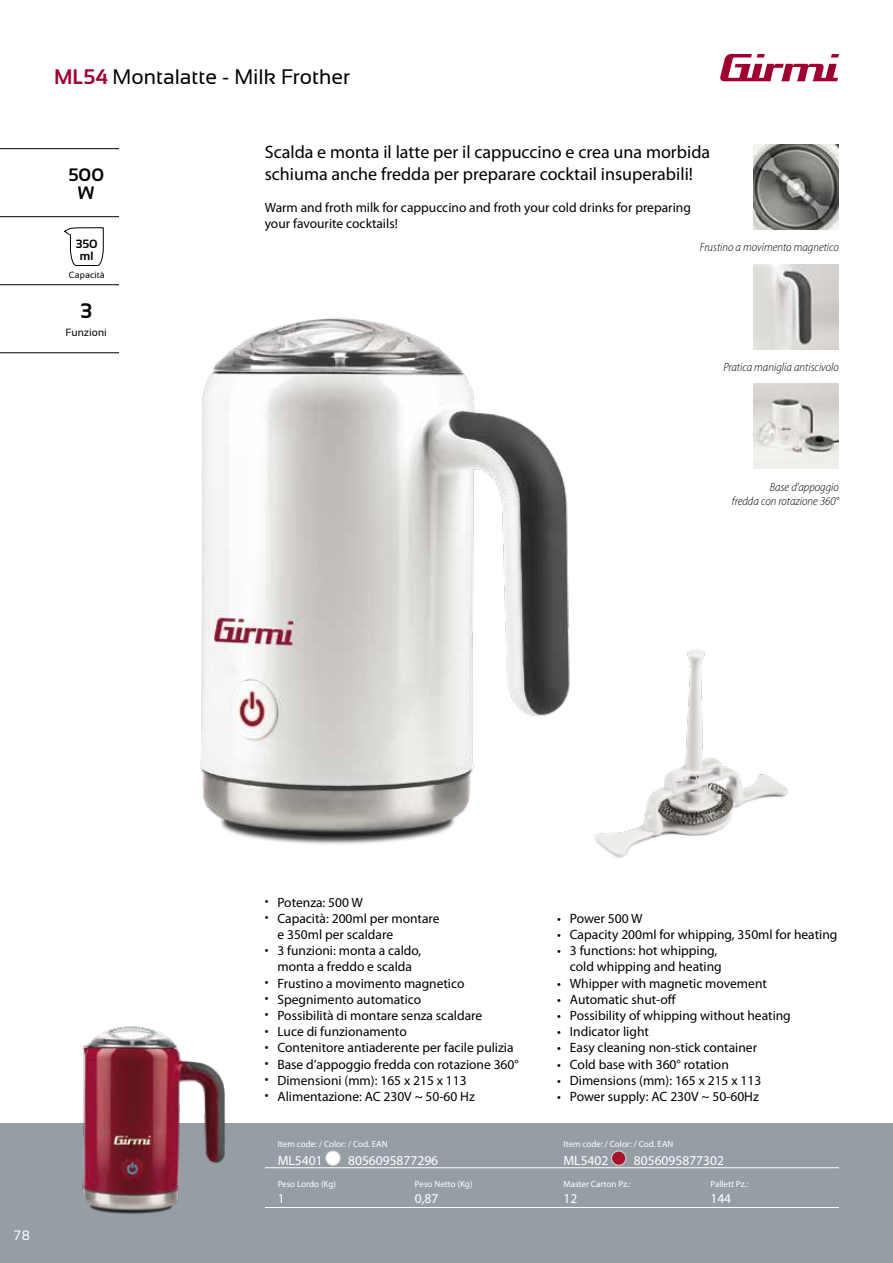
<style>
.page{position:relative;width:893px;height:1263px;background:#fff}
.page>*{position:absolute;margin:0;border:0;box-sizing:border-box;transform-origin:0 0}
.t1{font:21px "Sansation";color:#000}
.t2{font:700 21px "Sansation";color:#000}
.t3{font:18px/21.6px "Myriad Pro";color:#000}
.t4{font:700 18px/18px "Sansation";color:#000;text-align:center}
.t5{font:13.5px/16.2px "Myriad Pro";color:#000}
.t6{font:13.5px "Myriad Pro";color:#fff}
.t7{font:13.5px "Sansation";color:#fff}
.t8{font:italic 300 semi-condensed 12px/14.4px "Myriad Pro";color:#000;text-align:right}
.t9{font:700 12px/12px "Sansation";color:#000;text-align:center}
.t10{font:10.5px "Sansation";color:#000}
.t11{font:9px "Myriad Pro";color:#fff}
.t12{font:9px "Sansation";color:#000}
.s1{font-weight:700;color:#a0002f}
</style>
<div class="page">
<div style="left:0;top:1123px;width:893px;height:140px;background:#969ea5"></div>
<svg style="left:720px;top:54px;width:119px;height:27px"></svg>
<img style="left:754px;top:264px;width:85px;height:85px">
<img style="left:754px;top:145px;width:85px;height:85px">
<img style="left:754px;top:384px;width:85px;height:85px">
<svg style="left:64px;top:227px;width:40px;height:39px"></svg>
<hr style="left:0;top:148px;width:119px;height:1px;background:#000">
<hr style="left:0;top:216px;width:119px;height:1px;background:#000">
<hr style="left:0;top:284px;width:119px;height:1px;background:#000">
<hr style="left:0;top:352px;width:119px;height:1px;background:#000">
<img style="left:82px;top:1026px;width:239px;height:188px">
<img style="left:95px;top:240px;width:474px;height:604px">
<img style="left:563px;top:624px;width:225px;height:234px">
<hr style="left:265px;top:1167px;width:574px;height:1px;background:#fff">
<hr style="left:265px;top:1207px;width:574px;height:1px;background:#fff">
<div style="left:326px;top:1151px;width:14px;height:14px;background:#fff;border-radius:50%"></div>
<div style="left:325px;top:1151px;width:15px;height:14px;border:1px solid #d6d6d6;border-radius:50%"></div>
<div style="left:612px;top:1151px;width:14px;height:14px;background:#a9132a;border-radius:50%"></div>
<div style="left:611px;top:1151px;width:15px;height:14px;border:1px solid #d6d6d6;border-radius:50%"></div>
<h1 class="t1" style="left:54px;top:65px;width:297px"><span class="s1">ML54</span> Montalatte - Milk Frother</h1>
<h2 class="t4" style="left:68px;top:165px;width:37px">500<br>W</h2>
<p class="t9" style="left:76px;top:238px;width:23px">350 ml</p>
<p class="t12" style="left:69px;top:269px;width:38px">Capacità</p>
<h1 class="t2" style="left:81px;top:299px;width:13px">3</h1>
<p class="t10" style="left:66px;top:326px;width:43px">Funzioni</p>
<h2 class="t3" style="left:265px;top:142px;width:447px">Scalda e monta il latte per il cappuccino e crea una morbida schiuma anche fredda per preparare cocktail insuperabili!</h2>
<p class="t5" style="left:265px;top:200px;width:428px">Warm and froth milk for cappuccino and froth your cold drinks for preparing your favourite cocktails!</p>
<p class="t8" style="left:700px;top:240px;width:141px">Frustino a movimento magnetico</p>
<p class="t8" style="left:723px;top:360px;width:117px">Pratica maniglia antiscivolo</p>
<p class="t8" style="left:732px;top:480px;width:109px">Base d’appoggio<br>fredda con rotazione 360°</p>
<p class="t7" style="left:14px;top:1228px;width:18px">78</p>
<p class="t5" style="left:265px;top:894px;width:100px">• Potenza: 500 W</p>
<p class="t5" style="left:277px;top:910px;width:164px;text-indent:-13px">• Capacità: 200ml per montare e 350ml per scaldare</p>
<p class="t5" style="left:265px;top:943px;width:158px;text-align:center">• 3 funzioni: monta a caldo, monta a freddo e scalda</p>
<p class="t5" style="left:265px;top:975px;width:201px">• Frustino a movimento magnetico</p>
<p class="t5" style="left:265px;top:991px;width:158px">• Spegnimento automatico</p>
<p class="t5" style="left:265px;top:1007px;width:219px">• Possibilità di montare senza scaldare</p>
<p class="t5" style="left:265px;top:1024px;width:144px">• Luce di funzionamento</p>
<p class="t5" style="left:265px;top:1040px;width:250px">• Contenitore antiaderente per facile pulizia</p>
<p class="t5" style="left:265px;top:1056px;width:256px">• Base d’appoggio fredda con rotazione 360°</p>
<p class="t5" style="left:265px;top:1072px;width:203px">• Dimensioni (mm): 165 x 215 x 113</p>
<p class="t5" style="left:265px;top:1088px;width:212px">• Alimentazione: AC 230V ~ 50-60 Hz</p>
<p class="t5" style="left:557px;top:910px;width:87px">• Power 500 W</p>
<p class="t5" style="left:557px;top:926px;width:282px">• Capacity 200ml for whipping, 350ml for heating</p>
<p class="t5" style="left:570px;top:943px;width:153px;text-indent:-13px">• 3 functions: hot whipping, cold whipping and heating</p>
<p class="t5" style="left:557px;top:975px;width:211px">• Whipper with magnetic movement</p>
<p class="t5" style="left:557px;top:991px;width:121px">• Automatic shut-off</p>
<p class="t5" style="left:557px;top:1007px;width:235px">• Possibility of whipping without heating</p>
<p class="t5" style="left:557px;top:1024px;width:93px">• Indicator light</p>
<p class="t5" style="left:557px;top:1040px;width:201px">• Easy cleaning non-stick container</p>
<p class="t5" style="left:557px;top:1056px;width:173px">• Cold base with 360° rotation</p>
<p class="t5" style="left:557px;top:1072px;width:206px">• Dimensions (mm): 165 x 215 x 113</p>
<p class="t5" style="left:557px;top:1088px;width:203px">• Power supply: AC 230V ~ 50-60Hz</p>
<p class="t11" style="left:278px;top:1139px;width:112px">Item code: / Color: / Cod. EAN</p>
<p class="t11" style="left:563px;top:1139px;width:112px">Item code: / Color: / Cod. EAN</p>
<p class="t6" style="left:278px;top:1153px;width:46px">ML5401</p>
<p class="t6" style="left:348px;top:1153px;width:92px">8056095877296</p>
<p class="t6" style="left:563px;top:1153px;width:46px">ML5402</p>
<p class="t6" style="left:634px;top:1153px;width:92px">8056095877302</p>
<p class="t11" style="left:278px;top:1179px;width:60px">Peso Lordo (Kg)</p>
<p class="t11" style="left:415px;top:1179px;width:59px">Peso Netto (Kg)</p>
<p class="t11" style="left:563px;top:1179px;width:69px">Master Carton Pz.:</p>
<p class="t11" style="left:710px;top:1179px;width:39px">Pallett Pz.:</p>
<p class="t6" style="left:278px;top:1191px;width:8px">1</p>
<p class="t6" style="left:415px;top:1191px;width:25px">0,87</p>
<p class="t6" style="left:563px;top:1191px;width:15px">12</p>
<p class="t6" style="left:710px;top:1191px;width:22px">144</p>
</div>
